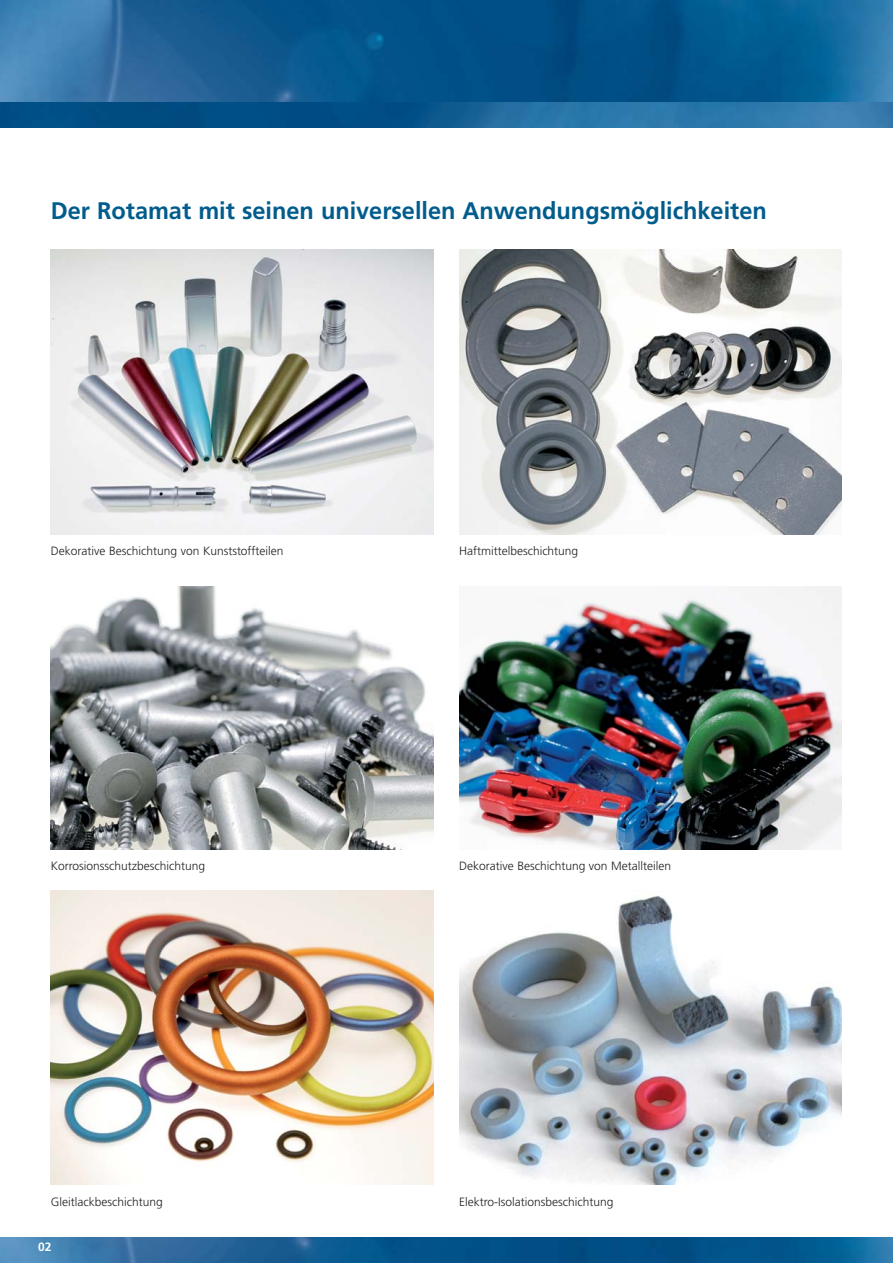
<style>
.page{position:relative;width:893px;height:1263px;background:#fff}
.page>*{position:absolute;margin:0;border:0;box-sizing:border-box;transform-origin:0 0}
.t1{font:700 24px "Frutiger";color:#005c8d}
.t2{font:300 12px "Frutiger";color:#231f20}
.t3{font:700 12px "Frutiger";color:#fff}
</style>
<div class="page">
<img style="left:0;top:1237px;width:892px;height:26px">
<img style="left:0;top:0;width:892px;height:102px">
<svg style="left:0;top:102px;width:892px;height:26px;background:#166297"></svg>
<img style="left:51px;top:250px;width:382px;height:285px">
<img style="left:459px;top:250px;width:383px;height:285px">
<img style="left:51px;top:586px;width:382px;height:264px">
<img style="left:459px;top:586px;width:383px;height:264px">
<img style="left:51px;top:891px;width:382px;height:293px">
<img style="left:459px;top:896px;width:383px;height:288px">
<h1 class="t1" style="left:51px;top:201px;width:717px">Der Rotamat mit seinen universellen Anwendungsmöglichkeiten</h1>
<p class="t2" style="left:51px;top:546px;width:234px">Dekorative Beschichtung von Kunststoffteilen</p>
<p class="t2" style="left:459px;top:546px;width:121px">Haftmittelbeschichtung</p>
<p class="t2" style="left:51px;top:861px;width:156px">Korrosionsschutzbeschichtung</p>
<p class="t2" style="left:459px;top:861px;width:214px">Dekorative Beschichtung von Metallteilen</p>
<p class="t2" style="left:51px;top:1197px;width:113px">Gleitlackbeschichtung</p>
<p class="t2" style="left:459px;top:1197px;width:156px">Elektro-Isolationsbeschichtung</p>
<p class="t3" style="left:38px;top:1242px;width:15px">02</p>
</div>
